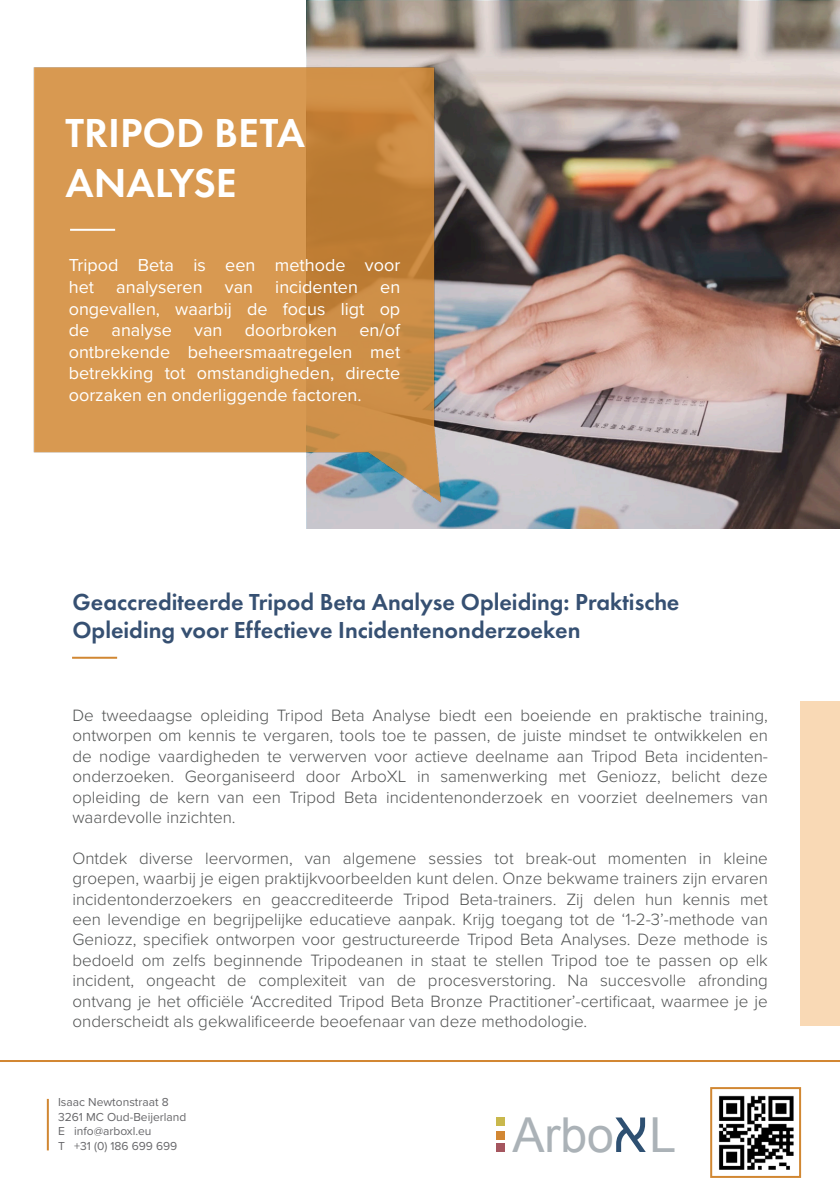
<style>
.page{position:relative;width:840px;height:1191px;background:#fff}
.page>*{position:absolute;margin:0;border:0;box-sizing:border-box;transform-origin:0 0}
.t1{font:48.2px "Arial";color:#abb2b7}
.t2{font:600 42px/50.4px "Futura PT";color:#fff}
.t3{font:600 24px/28.8px "Futura PT";color:#365072}
.t4{font:18px/21.6px "Proxima Nova";color:#fff;text-align:justify}
.t5{font:300 17px/20.4px "Proxima Nova";color:#515353;text-align:justify}
.t6{font:12px/14.4px "Proxima Nova";color:#67676a}
</style>
<div class="page">
<img style="left:307px;top:1px;width:532px;height:527px">
<img style="left:33px;top:50px;width:409px;height:479px">
<div style="left:799px;top:701px;width:40px;height:324px;background:#f9d9b5"></div>
<hr style="left:70px;top:229px;width:45px;height:2px;background:#fff">
<hr style="left:0;top:1060px;width:839px;height:2px;background:#d28732">
<hr style="left:47px;top:1098px;width:2px;height:52px;background:#d18732">
<img style="left:712px;top:1090px;width:82px;height:84px">
<div style="left:709px;top:1087px;width:91px;height:90px;border:2px solid #d18732"></div>
<svg style="left:615px;top:1117px;width:30px;height:35px"></svg>
<div style="left:496px;top:1117px;width:8px;height:9px;background:#c9b84d"></div>
<div style="left:496px;top:1130px;width:8px;height:9px;background:#d28733"></div>
<div style="left:496px;top:1143px;width:8px;height:9px;background:#a5565f"></div>
<hr style="left:72px;top:657px;width:45px;height:2px;background:#d18732">
<p class="t2" style="left:65px;top:107px;width:241px">TRIPOD BETA<br>ANALYSE</p>
<p class="t4" style="left:69px;top:254px;width:333px">Tripod Beta is een methode voor het analyseren van incidenten en ongevallen, waarbij de focus ligt op de analyse van doorbroken en/of ontbrekende beheersmaatregelen met betrekking tot omstandigheden, directe oorzaken en onderliggende factoren.</p>
<p class="t3" style="left:72px;top:587px;width:608px">Geaccrediteerde Tripod Beta Analyse Opleiding: Praktische<br>Opleiding voor Effectieve Incidentenonderzoeken</p>
<p class="t5" style="left:72px;top:704px;width:696px">De tweedaagse opleiding Tripod Beta Analyse biedt een boeiende en praktische training, ontworpen om kennis te vergaren, tools toe te passen, de juiste mindset te ontwikkelen en de nodige vaardigheden te verwerven voor actieve deelname aan Tripod Beta incidenten&shy;onderzoeken. Georganiseerd door ArboXL in samenwerking met Geniozz, belicht deze opleiding de kern van een Tripod Beta incidentenonderzoek en voorziet deelnemers van waardevolle inzichten.</p>
<p class="t5" style="left:72px;top:847px;width:696px">Ontdek diverse leervormen, van algemene sessies tot break-out momenten in kleine groepen, waarbij je eigen praktijkvoorbeelden kunt delen. Onze bekwame trainers zijn ervaren incidentonderzoekers en geaccrediteerde Tripod Beta-trainers. Zij delen hun kennis met een levendige en begrijpelijke educatieve aanpak. Krijg toegang tot de ‘1-2-3’-methode van Geniozz, specifiek ontworpen voor gestructureerde Tripod Beta Analyses. Deze methode is bedoeld om zelfs beginnende Tripodeanen in staat te stellen Tripod toe te passen op elk incident, ongeacht de complexiteit van de procesverstoring. Na succesvolle afronding ontvang je het officiële ‘Accredited Tripod Beta Bronze Practitioner’-certificaat, waarmee je je onderscheidt als gekwalificeerde beoefenaar van deze methodologie.</p>
<p class="t6" style="left:58px;top:1094px;width:130px">Isaac Newtonstraat 8<br>3261 MC Oud-Beijerland</p>
<p class="t6" style="left:58px;top:1123px;width:95px">E info@arboxl.eu</p>
<p class="t6" style="left:58px;top:1137px;width:121px">T +31 (0) 186 699 699</p>
<p class="t1" style="left:512px;top:1103px;width:165px">Arbo L</p>
</div>
